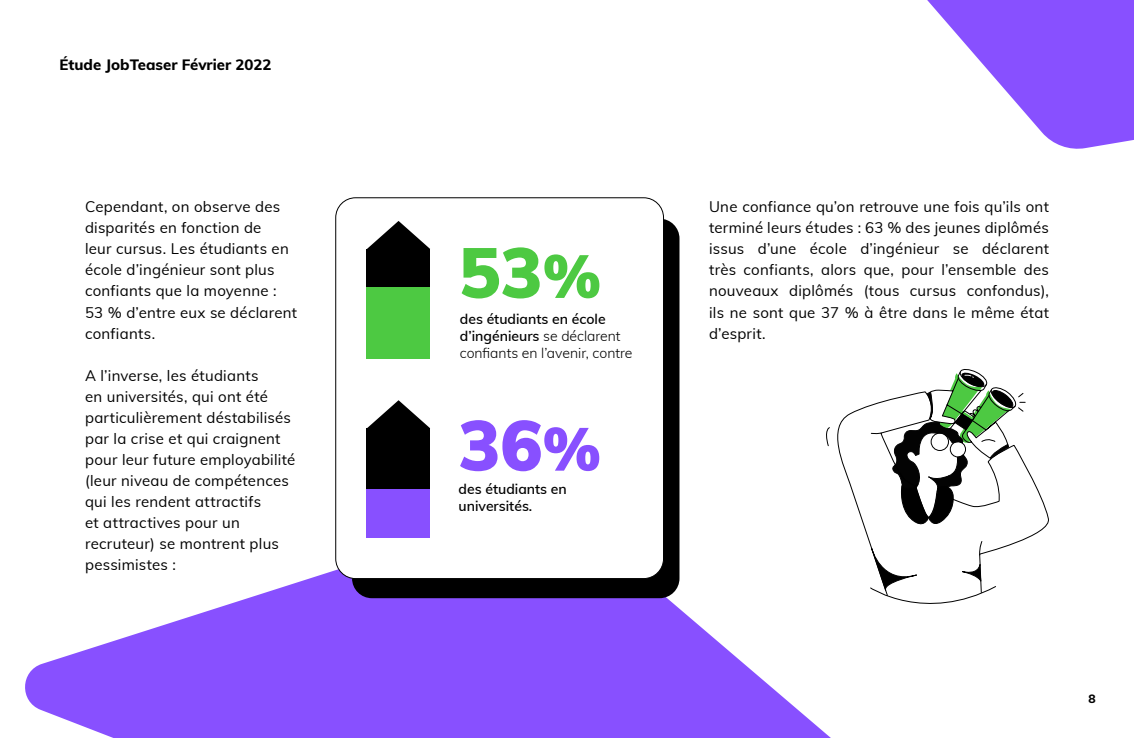
<style>
.page{position:relative;width:1134px;height:738px;background:#fff}
.page>*{position:absolute;margin:0;border:0;box-sizing:border-box;transform-origin:0 0}
.t1{font:900 70px "Muli";color:#4dc942}
.t2{font:900 70px "Muli";color:#8850ff}
.t3{font:900 60px "Muli";color:#8850ff}
.t4{font:15px/21px "Muli";letter-spacing:.015em;color:#000}
.t5{font:800 15px "Muli";color:#000}
.t6{font:300 14px/16.8px "Muli";color:#000}
.t7{font:600 14px "Muli";color:#000}
.t8{font:800 12px "Muli";color:#000}
.s1{font-size:60px}
.s2{font-weight:600}
</style>
<div class="page">
<svg style="left:927px;top:0;width:207px;height:149px;fill:#8850ff"></svg>
<svg style="left:25px;top:502px;width:805px;height:235px;fill:#8850ff"></svg>
<div style="left:352px;top:218px;width:327px;height:379px;background:#000;border-radius:20px"></div>
<div style="left:336px;top:198px;width:327px;height:380px;background:#fff;border-radius:20px"></div>
<div style="left:335px;top:197px;width:329px;height:381px;border:1px solid #000;border-radius:20px"></div>
<svg style="left:825px;top:401px;width:224px;height:195px"></svg>
<svg style="left:870px;top:369px;width:155px;height:235px"></svg>
<div style="left:367px;top:249px;width:63px;height:54px;background:#000"></div>
<svg style="left:367px;top:221px;width:63px;height:28px"></svg>
<div style="left:367px;top:287px;width:63px;height:71px;background:#4dc942"></div>
<div style="left:367px;top:428px;width:63px;height:62px;background:#000"></div>
<svg style="left:367px;top:400px;width:63px;height:28px"></svg>
<div style="left:367px;top:489px;width:63px;height:48px;background:#8850ff"></div>
<p class="t5" style="left:60px;top:53px;width:214px">Étude JobTeaser Février 2022</p>
<p class="t4" style="left:85px;top:195px;width:214px">Cependant, on observe des disparités en fonction de<br>leur cursus. Les étudiants en école d’ingénieur sont plus confiants que la moyenne :<br>53 % d’entre eux se déclarent confiants.</p>
<p class="t4" style="left:85px;top:363px;width:212px">A l’inverse, les étudiants<br>en universités, qui ont été particulièrement déstabilisés par la crise et qui craignent pour leur future employabilité (leur niveau de compétences qui les rendent attractifs<br>et attractives pour un recruteur) se montrent plus pessimistes :</p>
<h1 class="t1" style="left:459px;top:221px;width:144px">53<span class="s1">%</span></h1>
<p class="t6" style="left:460px;top:310px;width:174px"><span class="s2">des étudiants en école d’ingénieurs</span> se déclarent confiants en l’avenir, contre</p>
<h1 class="t2" style="left:459px;top:393px;width:86px">36</h1>
<p class="t7" style="left:459px;top:478px;width:110px">des étudiants en</p>
<h2 class="t3" style="left:543px;top:404px;width:60px">%</h2>
<p class="t7" style="left:459px;top:495px;width:75px">universités.</p>
<p class="t4" style="left:709px;top:195px;width:341px;text-align:justify">Une confiance qu’on retrouve une fois qu’ils ont terminé leurs études : 63 % des jeunes diplômés issus d’une école d’ingénieur se déclarent très confiants, alors que, pour l’ensemble des nouveaux diplômés (tous cursus confondus), ils ne sont que 37 % à être dans le même état d’esprit.</p>
<p class="t8" style="left:1089px;top:689px;width:9px">8</p>
</div>
